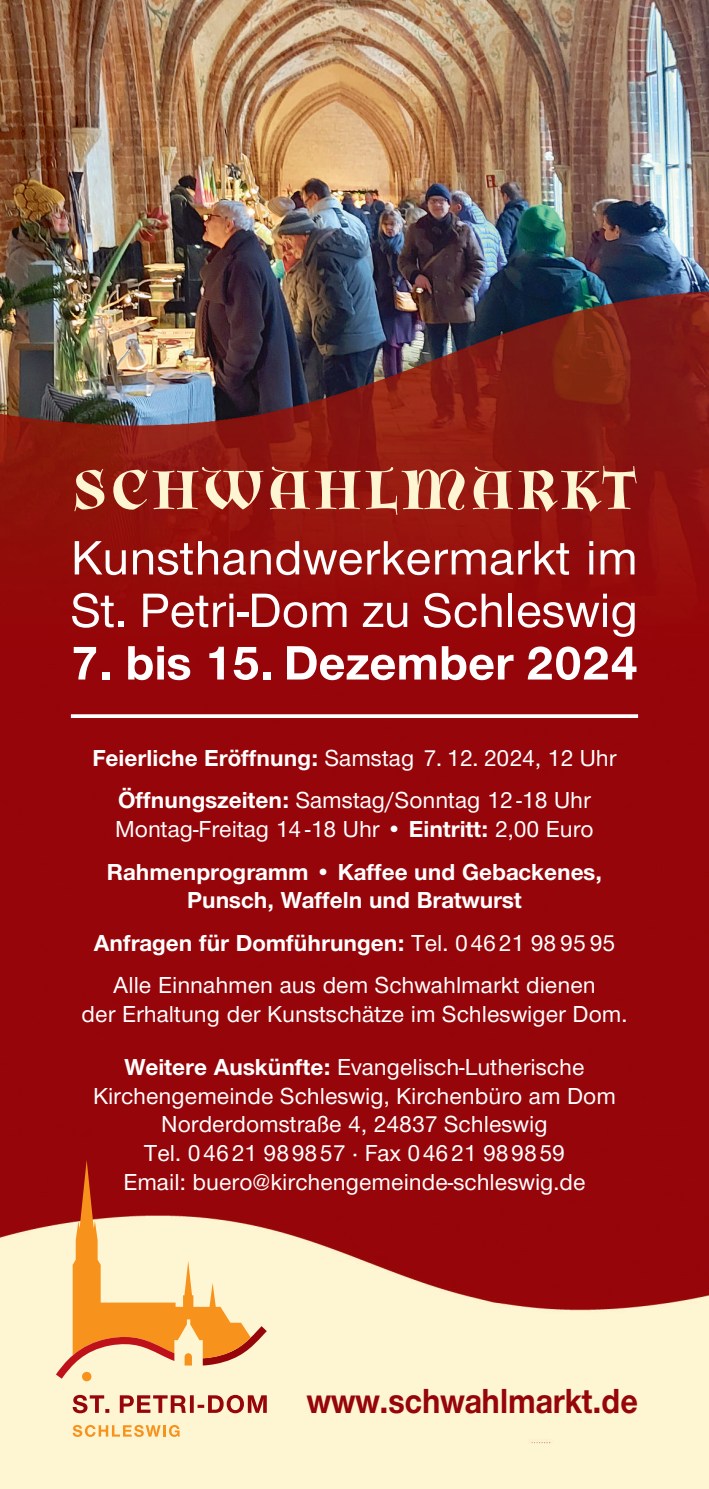
<style>
.page{position:relative;width:709px;height:1489px;background:#fff}
.page>*{position:absolute;margin:0;border:0;box-sizing:border-box;transform-origin:0 0}
.t1{font:57.5px "Orbe W01";letter-spacing:.06em;color:#fef5d2}
.t2{font:500 50px/52.5px "Nordkirchen Font";letter-spacing:.005em;color:#fff}
.t3{font:700 50px "Nordkirchen Font";color:#fff}
.t4{font:700 36px "Nordkirchen Font";color:#960509;scale:.9 1}
.t5{font:500 24px/42.5px "Nordkirchen Font";color:#fff;text-align:center}
.t6{font:700 24px/42.5px "Nordkirchen Font";color:#fff;text-align:center}
.s1{font-weight:700}
.s2{font-weight:500}
</style>
<div class="page">
<img style="left:0;top:0;width:709px;height:1488px">
<svg style="left:73px;top:1424px;width:106px;height:12px"></svg>
<svg style="left:56px;top:1159px;width:211px;height:222px;background:#de9a72"></svg>
<svg style="left:73px;top:1394px;width:194px;height:19px;background:#d49481"></svg>
<svg style="left:71px;top:714px;width:567px;height:4px"></svg>
<h1 class="t1" style="left:72px;top:452px;width:566px">SCHWAHLMARKT</h1>
<h2 class="t2" style="left:71px;top:531px;width:569px">Kunsthandwerkermarkt im<br>St. Petri-Dom zu Schleswig</h2>
<h2 class="t3" style="left:71px;top:633px;width:568px">7. bis 15. Dezember 2024</h2>
<p class="t5" style="left:92px;top:736px;width:526px"><span class="s1">Feierliche Eröffnung:</span> Samstag 7. 12. 2024, 12 Uhr<br><span class="s1">Öffnungszeiten:</span> Samstag/Sonntag 12 -18 Uhr</p>
<p class="t6" style="left:107px;top:807px;width:497px"><span class="s2">Montag-Freitag 14 -18 Uhr</span> • Eintritt: <span class="s2">2,00 Euro<br></span>Rahmenprogramm • Kaffee und Gebackenes,</p>
<p class="t5" style="left:94px;top:878px;width:523px"><span class="s1">Punsch, Waffeln und Bratwurst<br>Anfragen für Domführungen:</span> Tel. 04621 98 95 95<br>Alle Einnahmen aus dem Schwahlmarkt dienen</p>
<p class="t5" style="left:82px;top:987px;width:547px;line-height:52.5px">der Erhaltung der Kunstschätze im Schleswiger Dom.<br><span class="s1">Weitere Auskünfte:</span> Evangelisch-Lutherische</p>
<p class="t5" style="left:93px;top:1080px;width:524px;line-height:28.8px">Kirchengemeinde Schleswig, Kirchenbüro am Dom Norderdomstraße 4, 24837 Schleswig<br>Tel. 04621 989857 · Fax 04621 989859<br>Email: buero@kirchengemeinde-schleswig.de</p>
<h3 class="t4" style="left:307px;top:1378px;width:369px">www.schwahlmarkt.de</h3>
</div>
